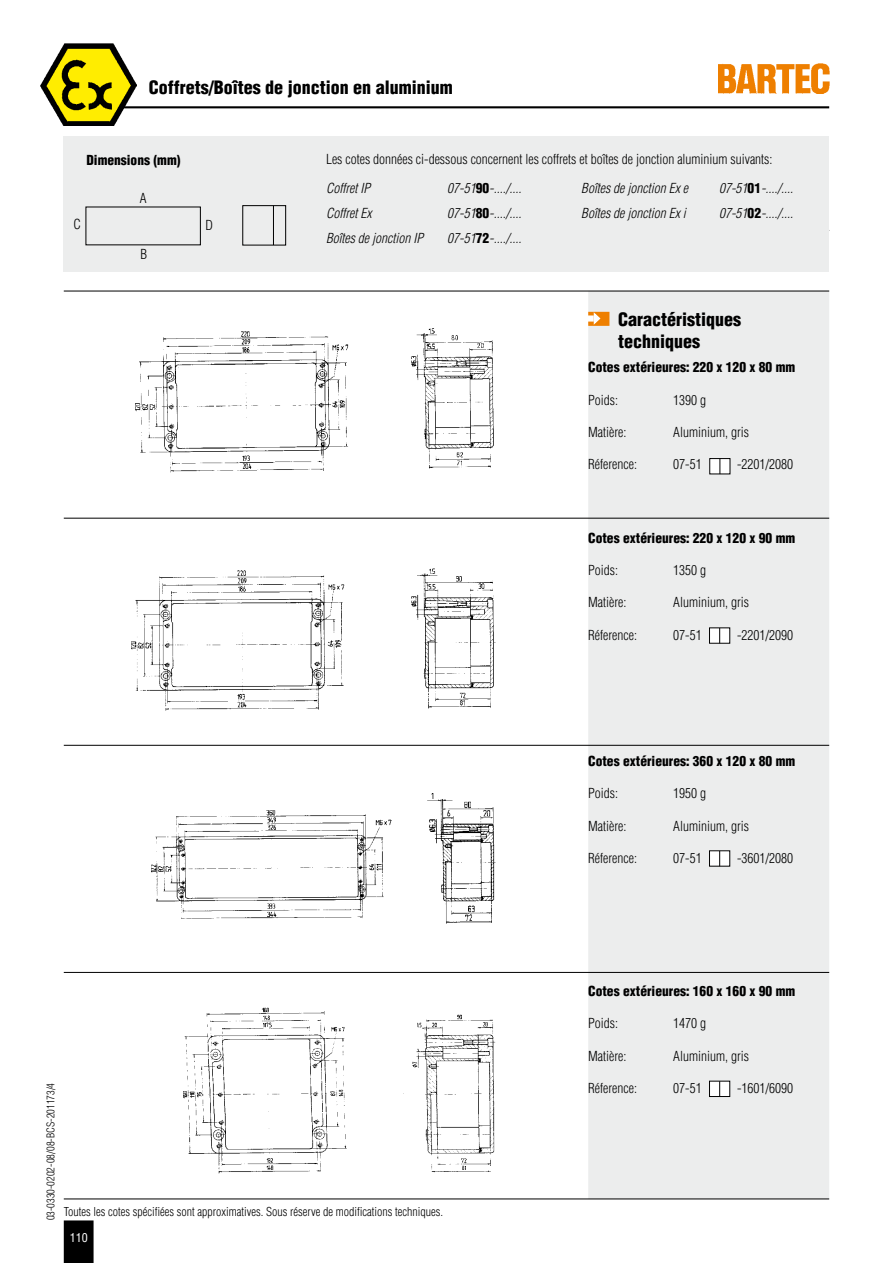
<style>
.page{position:relative;width:893px;height:1263px;background:#fff}
.page>*{position:absolute;margin:0;border:0;box-sizing:border-box;transform-origin:0 0}
.t1{font:900 condensed 18px/21.6px "Helvetica";color:#000}
.t2{font:300 condensed 13.5px/29.2px "Helvetica";color:#000}
.t3{font:italic 300 condensed 13.5px "Helvetica";color:#000}
.t4{font:900 condensed 13.5px "Helvetica";color:#000}
.t5{font:300 condensed 12px "Helvetica";color:#000}
.t6{font:condensed 12px "Helvetica";color:#fff}
.t7{font:300 condensed 10.5px "Helvetica";color:#000}
.s1{font-style:italic}
.s2{font-weight:900;font-style:normal}
</style>
<div class="page">
<hr style="left:123px;top:106px;width:706px;height:2px;background:#000">
<img style="left:41px;top:44px;width:96px;height:82px">
<svg style="left:64px;top:1220px;width:30px;height:43px"></svg>
<div style="left:588px;top:291px;width:241px;height:908px;background:#eceded"></div>
<div style="left:588px;top:312px;width:21px;height:14px;background:#ee7f00;border:2px solid #ee7f00"></div>
<svg style="left:588px;top:315px;width:5px;height:7px"></svg>
<svg style="left:593px;top:311px;width:8px;height:15px"></svg>
<hr style="left:64px;top:518px;width:765px;height:1px;background:#000">
<hr style="left:64px;top:745px;width:765px;height:1px;background:#000">
<hr style="left:64px;top:972px;width:765px;height:1px;background:#000">
<hr style="left:64px;top:1199px;width:765px;height:1px;background:#000">
<img style="left:183px;top:1008px;width:164px;height:166px">
<img style="left:403px;top:1015px;width:92px;height:158px">
<img style="left:411px;top:328px;width:83px;height:141px">
<img style="left:135px;top:331px;width:214px;height:141px">
<img style="left:131px;top:570px;width:214px;height:140px">
<img style="left:411px;top:568px;width:84px;height:141px">
<img style="left:151px;top:810px;width:241px;height:108px">
<img style="left:427px;top:793px;width:68px;height:131px">
<div style="left:64px;top:136px;width:765px;height:135px;background:#eceded"></div>
<div style="left:243px;top:205px;width:43px;height:40px;border:1px solid #000"></div>
<hr style="left:273px;top:206px;width:1px;height:39px;background:#000">
<hr style="left:64px;top:291px;width:765px;height:1px;background:#000">
<div style="left:710px;top:459px;width:20px;height:15px;background:#fff"></div>
<div style="left:710px;top:458px;width:20px;height:16px;border:1px solid #000"></div>
<svg style="left:720px;top:459px;width:1px;height:15px"></svg>
<div style="left:709px;top:851px;width:21px;height:15px;background:#fff"></div>
<svg style="left:719px;top:851px;width:1px;height:15px"></svg>
<div style="left:709px;top:628px;width:21px;height:15px;background:#fff"></div>
<svg style="left:719px;top:628px;width:1px;height:15px"></svg>
<div style="left:709px;top:1081px;width:21px;height:15px;background:#fff"></div>
<div style="left:709px;top:1081px;width:21px;height:16px;border:1px solid #000"></div>
<svg style="left:719px;top:1081px;width:1px;height:16px"></svg>
<img style="left:718px;top:64px;width:111px;height:30px">
<p class="t1" style="left:149px;top:76px;width:305px">Coffrets/Boîtes de jonction en aluminium</p>
<p class="t4" style="left:86px;top:152px;width:96px">Dimensions (mm)</p>
<p class="t2" style="left:140px;top:184px;width:8px">A</p>
<p class="t2" style="left:73px;top:210px;width:9px">C</p>
<p class="t2" style="left:205px;top:210px;width:9px">D</p>
<p class="t2" style="left:140px;top:239px;width:8px">B</p>
<p class="t2" style="left:326px;top:145px;width:448px">Les cotes données ci-dessous concernent les coffrets et boîtes de jonction aluminium suivants:<br><span class="s1">Coffret IP</span></p>
<p class="t3" style="left:581px;top:180px;width:108px">Boîtes de jonction Ex e</p>
<p class="t3" style="left:719px;top:180px;width:76px">07-51<span class="s2">01</span>-..../....</p>
<p class="t3" style="left:581px;top:205px;width:106px">Boîtes de jonction Ex i</p>
<p class="t3" style="left:719px;top:205px;width:76px">07-51<span class="s2">02</span>-..../....</p>
<p class="t3" style="left:447px;top:181px;width:76px">07-51<span class="s2">90</span>-..../....</p>
<p class="t3" style="left:326px;top:205px;width:47px">Coffret Ex</p>
<p class="t3" style="left:447px;top:205px;width:76px">07-51<span class="s2">80</span>-..../....</p>
<p class="t3" style="left:326px;top:230px;width:99px">Boîtes de jonction IP</p>
<p class="t3" style="left:447px;top:230px;width:76px">07-51<span class="s2">72</span>-..../....</p>
<p class="t1" style="left:618px;top:308px;width:124px">Caractéristiques techniques</p>
<p class="t4" style="left:588px;top:359px;width:208px">Cotes extérieures: 220 x 120 x 80 mm</p>
<p class="t2" style="left:588px;top:385px;width:31px">Poids:</p>
<p class="t2" style="left:673px;top:385px;width:34px">1390 g</p>
<p class="t2" style="left:588px;top:417px;width:40px">Matière:</p>
<p class="t2" style="left:673px;top:417px;width:77px">Aluminium, gris</p>
<p class="t2" style="left:588px;top:450px;width:50px">Réference:</p>
<p class="t2" style="left:673px;top:450px;width:30px">07-51</p>
<p class="t2" style="left:737px;top:450px;width:58px">-2201/2080</p>
<p class="t4" style="left:588px;top:529px;width:208px">Cotes extérieures: 220 x 120 x 90 mm</p>
<p class="t2" style="left:588px;top:555px;width:31px">Poids:</p>
<p class="t2" style="left:673px;top:555px;width:34px">1350 g</p>
<p class="t2" style="left:588px;top:588px;width:40px">Matière:</p>
<p class="t2" style="left:673px;top:588px;width:77px">Aluminium, gris</p>
<p class="t2" style="left:588px;top:620px;width:50px">Réference:</p>
<p class="t2" style="left:673px;top:620px;width:30px">07-51</p>
<p class="t2" style="left:737px;top:620px;width:58px">-2201/2090</p>
<p class="t4" style="left:588px;top:752px;width:208px">Cotes extérieures: 360 x 120 x 80 mm</p>
<p class="t2" style="left:588px;top:778px;width:31px">Poids:</p>
<p class="t2" style="left:673px;top:778px;width:34px">1950 g</p>
<p class="t2" style="left:588px;top:811px;width:40px">Matière:</p>
<p class="t2" style="left:673px;top:811px;width:77px">Aluminium, gris</p>
<p class="t2" style="left:588px;top:843px;width:50px">Réference:</p>
<p class="t2" style="left:673px;top:843px;width:30px">07-51</p>
<p class="t2" style="left:737px;top:843px;width:58px">-3601/2080</p>
<p class="t7" style="left:45px;top:1220px;width:139px;rotate:-90deg">03-0330-0202-08/08-BCS-201173/4</p>
<p class="t5" style="left:64px;top:1204px;width:381px">Toutes les cotes spécifiées sont approximatives. Sous réserve de modifications techniques.</p>
<p class="t6" style="left:70px;top:1230px;width:19px">110</p>
<p class="t4" style="left:588px;top:982px;width:208px">Cotes extérieures: 160 x 160 x 90 mm</p>
<p class="t2" style="left:588px;top:1008px;width:31px">Poids:</p>
<p class="t2" style="left:673px;top:1008px;width:34px">1470 g</p>
<p class="t2" style="left:588px;top:1041px;width:40px">Matière:</p>
<p class="t2" style="left:673px;top:1041px;width:77px">Aluminium, gris</p>
<p class="t2" style="left:588px;top:1073px;width:50px">Réference:</p>
<p class="t2" style="left:673px;top:1073px;width:30px">07-51</p>
<p class="t2" style="left:737px;top:1073px;width:58px">-1601/6090</p>
</div>
